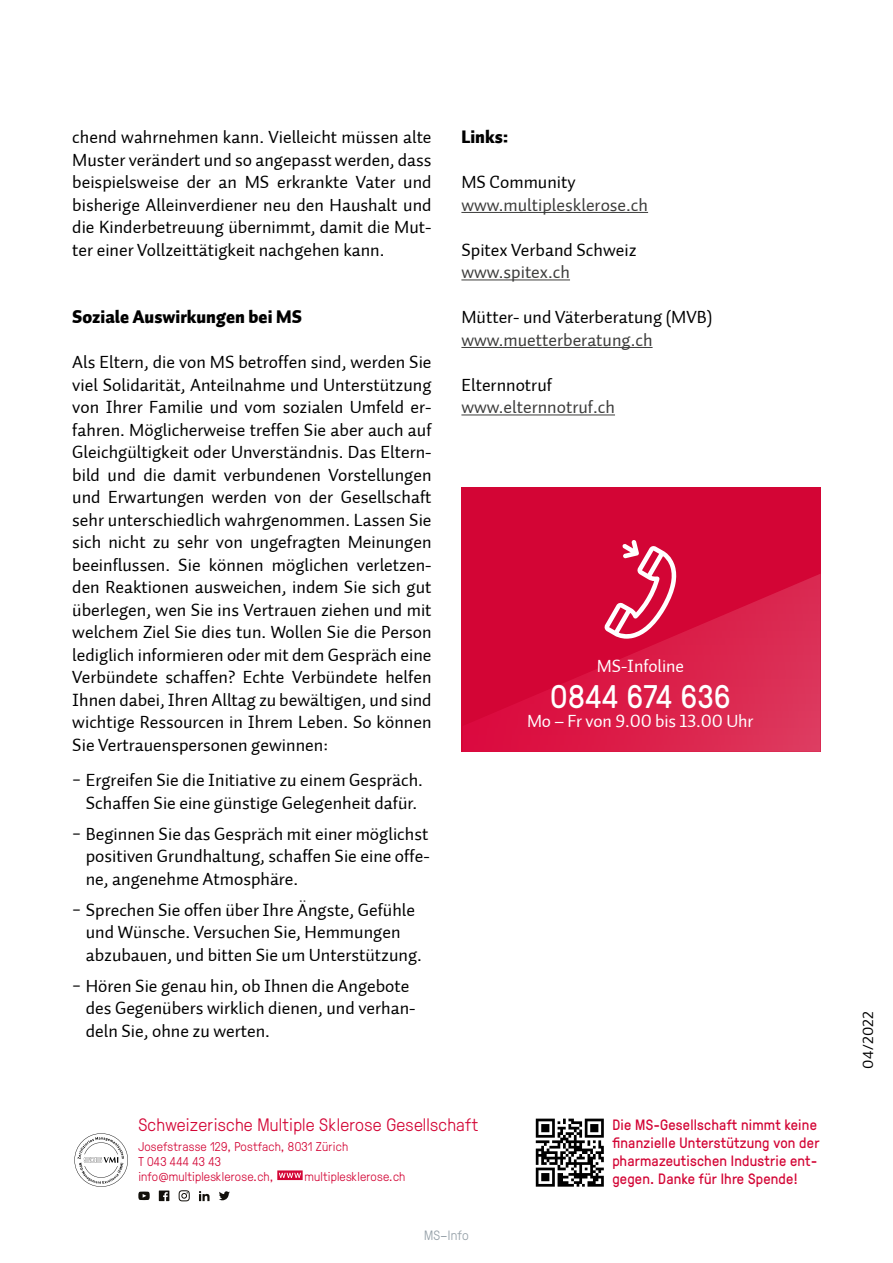
<style>
.page{position:relative;width:893px;height:1263px;background:#fff}
.page>*{position:absolute;margin:0;border:0;box-sizing:border-box;transform-origin:0 0}
.t1{font:32.7px "GT Pressura";letter-spacing:.02em;color:#fff}
.t2{font:18px/22.5px "Auto 2 Regular LF";color:#000;text-align:justify}
.t3{font:18px "Auto 2 Regular LF";color:#3c3c3b}
.t4{font:300 18px "GT Pressura";letter-spacing:.015em;color:#d30535}
.t5{font:18px "Auto 2 Regular LF";letter-spacing:-.005em;color:#fff}
.t6{font:18px "Auto 2 Black LF";color:#000}
.t7{font:15px/18px "GT Pressura";letter-spacing:.015em;color:#d30535}
.t8{font:15px "Auto 2 Regular LF";letter-spacing:.015em;color:#000}
.t9{font:300 13.5px "GT Pressura";letter-spacing:.015em;color:#949fa7}
.t10{font:300 12.75px/15px "GT Pressura";letter-spacing:.015em;color:#d30535}
</style>
<div class="page">
<svg style="left:277px;top:1170px;width:26px;height:10px"></svg>
<svg style="left:219px;top:1191px;width:11px;height:9px"></svg>
<svg style="left:199px;top:1191px;width:11px;height:10px"></svg>
<svg style="left:159px;top:1190px;width:10px;height:11px"></svg>
<svg style="left:179px;top:1190px;width:11px;height:11px"></svg>
<svg style="left:138px;top:1191px;width:12px;height:9px"></svg>
<svg style="left:74px;top:1133px;width:54px;height:54px"></svg>
<svg style="left:536px;top:1118px;width:68px;height:69px"></svg>
<div style="left:461px;top:487px;width:360px;height:265px;background:#d30535"></div>
<svg style="left:466px;top:574px;width:355px;height:178px"></svg>
<svg style="left:604px;top:540px;width:73px;height:99px"></svg>
<hr style="left:461px;top:212px;width:187px;height:1px;background:#3c3c3b">
<hr style="left:461px;top:280px;width:109px;height:1px;background:#3c3c3b">
<hr style="left:461px;top:347px;width:192px;height:1px;background:#3c3c3b">
<hr style="left:461px;top:415px;width:154px;height:1px;background:#3c3c3b">
<p class="t2" style="left:72px;top:126px;width:361px">chend wahrnehmen kann. Vielleicht müssen alte Muster verändert und so angepasst werden, dass beispielsweise der an MS erkrankte Vater und bisherige Alleinverdiener neu den Haushalt und die Kinderbetreuung übernimmt, damit die Mut&shy;ter einer Vollzeittätigkeit nachgehen kann.</p>
<p class="t6" style="left:72px;top:305px;width:231px">Soziale Auswirkungen bei MS</p>
<p class="t2" style="left:72px;top:351px;width:361px">Als Eltern, die von MS betroffen sind, werden Sie viel Solidarität, Anteilnahme und Unterstützung von Ihrer Familie und vom sozialen Umfeld er&shy;fahren. Möglicherweise treffen Sie aber auch auf Gleichgültigkeit oder Unverständnis. Das Eltern&shy;bild und die damit verbundenen Vorstellungen und Erwartungen werden von der Gesellschaft sehr unterschiedlich wahrgenommen. Lassen Sie sich nicht zu sehr von ungefragten Meinungen beeinflussen. Sie können möglichen verletzen&shy;den Reaktionen ausweichen, indem Sie sich gut überlegen, wen Sie ins Vertrauen ziehen und mit welchem Ziel Sie dies tun. Wollen Sie die Person lediglich informieren oder mit dem Gespräch eine Verbündete schaffen? Echte Verbündete helfen Ihnen dabei, Ihren Alltag zu bewältigen, und sind wichtige Ressourcen in Ihrem Leben. So können Sie Vertrauenspersonen gewinnen:</p>
<p class="t2" style="left:72px;top:769px;width:352px;text-align:center">− Ergreifen Sie die Initiative zu einem Gespräch.<br>Schaffen Sie eine günstige Gelegenheit dafür.</p>
<p class="t2" style="left:86px;top:823px;width:345px;text-indent:-14px">− Beginnen Sie das Gespräch mit einer möglichst positiven Grundhaltung, schaffen Sie eine offe&shy;ne, angenehme Atmosphäre.</p>
<p class="t2" style="left:86px;top:899px;width:338px;text-align:left;text-indent:-14px">− Sprechen Sie offen über Ihre Ängste, Gefühle und Wünsche. Versuchen Sie, Hemmungen abzubauen, und bitten Sie um Unterstützung.</p>
<p class="t2" style="left:86px;top:975px;width:331px;text-align:left;text-indent:-14px">− Hören Sie genau hin, ob Ihnen die Angebote des Gegenübers wirklich dienen, und verhan&shy;deln Sie, ohne zu werten.</p>
<p class="t6" style="left:461px;top:125px;width:49px">Links:</p>
<p class="t2" style="left:461px;top:171px;width:116px">MS Community</p>
<p class="t3" style="left:461px;top:194px;width:188px">www.multiplesklerose.ch</p>
<p class="t2" style="left:461px;top:239px;width:177px">Spitex Verband Schweiz</p>
<p class="t3" style="left:461px;top:261px;width:110px">www.spitex.ch</p>
<p class="t2" style="left:461px;top:306px;width:253px">Mütter- und Väterberatung (MVB)</p>
<p class="t3" style="left:461px;top:329px;width:193px">www.muetterberatung.ch</p>
<p class="t2" style="left:461px;top:374px;width:92px">Elternnotruf</p>
<p class="t3" style="left:461px;top:396px;width:155px">www.elternnotruf.ch</p>
<p class="t5" style="left:597px;top:654px;width:89px">MS-Infoline</p>
<h1 class="t1" style="left:550px;top:673px;width:181px">0844 674 636</h1>
<p class="t5" style="left:527px;top:710px;width:228px">Mo – Fr von 9.00 bis 13.00 Uhr</p>
<p class="t4" style="left:138px;top:1112px;width:341px">Schweizerische Multiple Sklerose Gesellschaft</p>
<p class="t10" style="left:138px;top:1138px;width:211px">Josefstrasse 129, Postfach, 8031 Zürich<br>T 043 444 43 43 info@multiplesklerose.ch,</p>
<p class="t10" style="left:305px;top:1168px;width:102px">multiplesklerose.ch</p>
<p class="t9" style="left:424px;top:1226px;width:46px">MS–Info</p>
<p class="t7" style="left:612px;top:1115px;width:209px">Die MS-Gesellschaft nimmt keine finanzielle Unterstützung von der pharmazeutischen Industrie ent&shy;gegen. Danke für Ihre Spende!</p>
<p class="t8" style="left:859px;top:1068px;width:59px;rotate:-90deg">04/2022</p>
</div>
